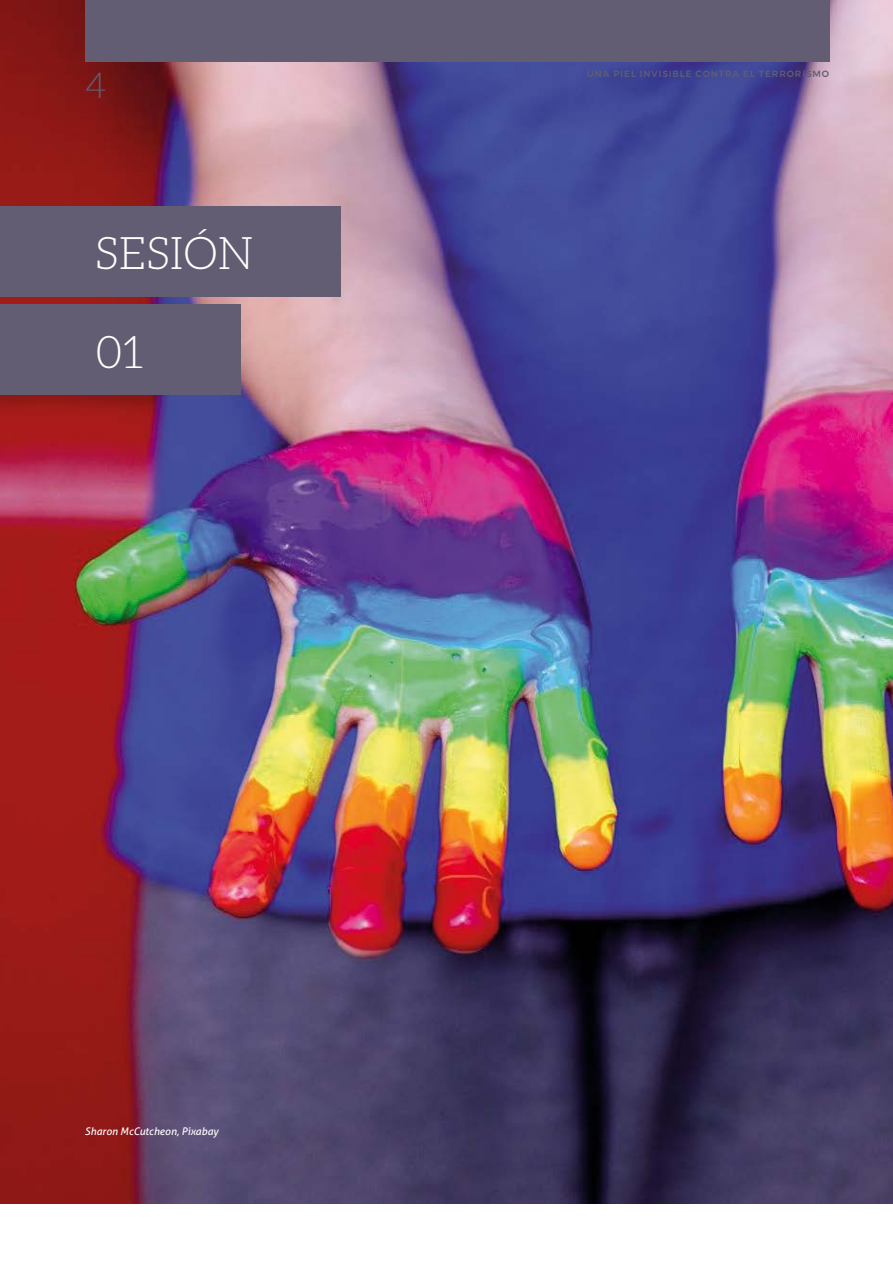
<style>
.page{position:relative;width:893px;height:1263px;background:#fff}
.page>*{position:absolute;margin:0;border:0;box-sizing:border-box;transform-origin:0 0}
.t1{font:300 45px "Aleo";color:#fff}
.t2{font:300 36px "Lato";color:#625d73}
.credit_text{font:italic 10.5px "Aller";color:#fff}
.t3{font:500 9px "Montserrat";letter-spacing:.1em;color:#625d73}
</style>
<div class="page">
<img style="left:0;top:0;width:893px;height:1203px">
<div style="left:0;top:206px;width:340px;height:90px;background:#625d73"></div>
<div style="left:0;top:305px;width:240px;height:90px;background:#625d73"></div>
<div style="left:85px;top:0;width:744px;height:62px;background:#625d73"></div>
<h2 class="t2" style="left:85px;top:66px;width:22px">4</h2>
<p class="t1" style="left:95px;top:229px;width:159px">SESIÓN</p>
<p class="t1" style="left:95px;top:328px;width:50px">01</p>
<p class="credit_text" style="left:85px;top:1125px;width:135px">Sharon McCutcheon, Pixabay</p>
<p class="t3" style="left:587px;top:66px;width:244px">UNA PIEL INVISIBLE CONTRA EL TERRORISMO</p>
</div>
